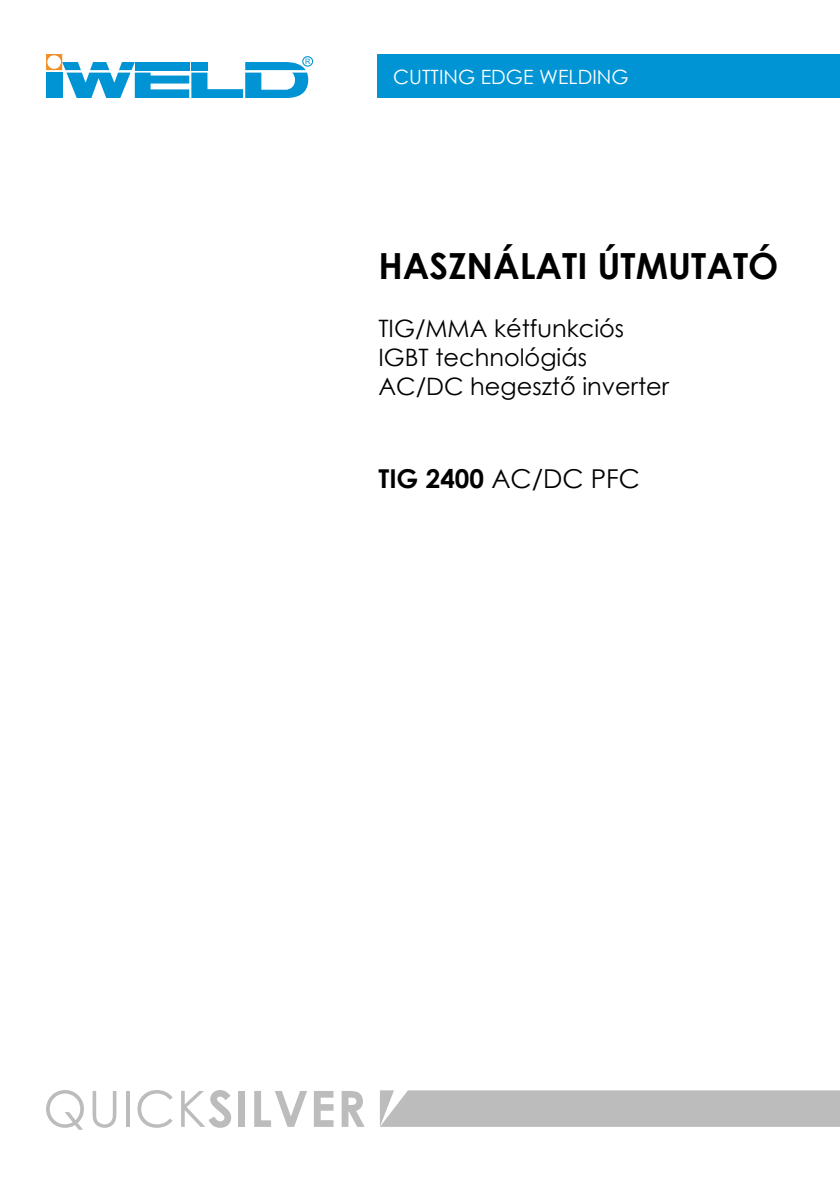
<style>
.page{position:relative;width:840px;height:1191px;background:#fff}
.page>*{position:absolute;margin:0;border:0;box-sizing:border-box;transform-origin:0 0}
.t1{font:700 36px "Century Gothic";color:#000}
.t2{font:26px "Century Gothic";color:#000}
.t3{font:24px/28.8px "Century Gothic";color:#000}
.t4{font:19.6px "Century Gothic";color:#fff}
.t5{font:7.4px "Arial";color:#0094d4}
.s1{font-weight:700}
</style>
<div class="page">
<svg style="left:46px;top:54px;width:262px;height:44px"></svg>
<div style="left:377px;top:54px;width:462px;height:44px;background:#0094d4"></div>
<div style="left:302px;top:56px;width:11px;height:11px;border:1px solid #0094d4;border-radius:50%"></div>
<svg style="left:46px;top:1090px;width:38px;height:39px"></svg>
<svg style="left:93px;top:1091px;width:23px;height:36px"></svg>
<hr style="left:126px;top:1091px;width:3px;height:35px;background:#bdbcbc">
<svg style="left:137px;top:1090px;width:35px;height:37px"></svg>
<svg style="left:181px;top:1090px;width:50px;height:37px"></svg>
<div style="left:238px;top:1091px;width:7px;height:35px;background:#bdbcbc"></div>
<svg style="left:254px;top:1091px;width:53px;height:35px"></svg>
<svg style="left:314px;top:1091px;width:19px;height:35px"></svg>
<svg style="left:341px;top:1091px;width:23px;height:35px"></svg>
<div style="left:380px;top:1090px;width:459px;height:36px;background:#bdbcbc"></div>
<p class="t5" style="left:305px;top:57px;width:7px">R</p>
<p class="t4" style="left:393px;top:63px;width:237px">CUTTING EDGE WELDING</p>
<h1 class="t1" style="left:378px;top:239px;width:401px">HASZNÁLATI ÚTMUTATÓ</h1>
<p class="t3" style="left:378px;top:313px;width:292px">TIG/MMA kétfunkciós<br>IGBT technológiás<br>AC/DC hegesztő inverter</p>
<p class="t2" style="left:378px;top:461px;width:263px"><span class="s1">TIG 2400</span> AC/DC PFC</p>
</div>
